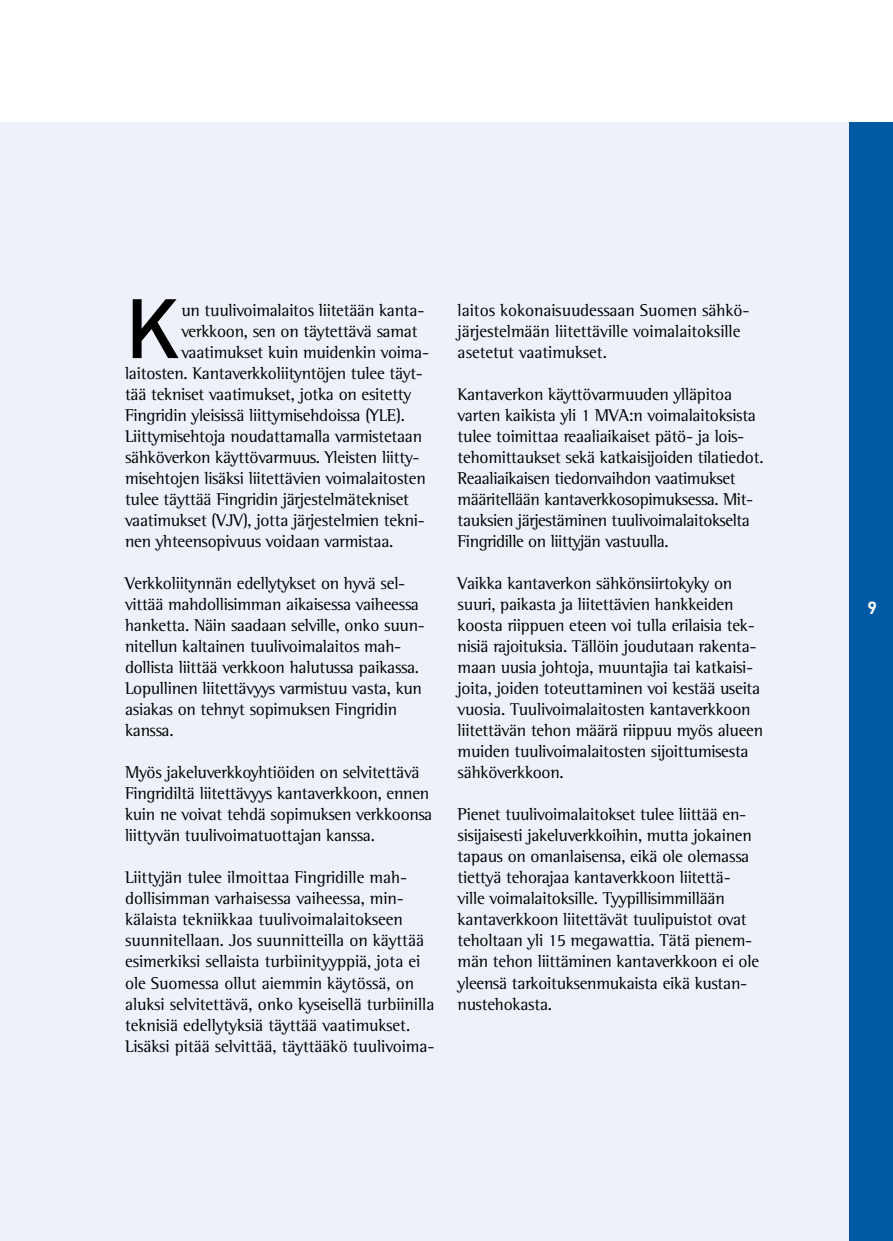
<style>
.page{position:relative;width:893px;height:1241px;background:#fff}
.page>*{position:absolute;margin:0;border:0;box-sizing:border-box;transform-origin:0 0}
.t1{font:500 82.6px "DIN";color:#000}
.t2{font:17.5px/21px "Rotis Semi Serif";letter-spacing:-.015em;color:#000}
.t3{font:700 17.5px "DIN";color:#fff}
</style>
<div class="page">
<div style="left:0;top:123px;width:893px;height:1117px;background:#eef1f9"></div>
<div style="left:849px;top:123px;width:44px;height:1117px;background:#0059a3"></div>
<h1 class="t1" style="left:125px;top:275px;width:56px">K</h1>
<p class="t2" style="left:181px;top:299px;width:245px">un tuulivoimalaitos liitetään kanta-</p>
<p class="t2" style="left:181px;top:320px;width:238px">verkkoon, sen on täytettävä samat</p>
<p class="t2" style="left:181px;top:341px;width:249px">vaatimukset kuin muidenkin voima-</p>
<p class="t2" style="left:125px;top:362px;width:300px">laitosten. Kantaverkkoliityntöjen tulee täyt-</p>
<p class="t2" style="left:125px;top:383px;width:288px">tää tekniset vaatimukset, jotka on esitetty</p>
<p class="t2" style="left:125px;top:404px;width:281px">Fingridin yleisissä liittymisehdoissa (YLE).</p>
<p class="t2" style="left:125px;top:425px;width:299px">Liittymisehtoja noudattamalla varmistetaan</p>
<p class="t2" style="left:125px;top:446px;width:296px">sähköverkon käyttövarmuus. Yleisten liitty-</p>
<p class="t2" style="left:125px;top:467px;width:302px">misehtojen lisäksi liitettävien voimalaitosten</p>
<p class="t2" style="left:125px;top:488px;width:286px">tulee täyttää Fingridin järjestelmätekniset</p>
<p class="t2" style="left:125px;top:509px;width:302px">vaatimukset (VJV), jotta järjestelmien tekni-</p>
<p class="t2" style="left:125px;top:530px;width:270px">nen yhteensopivuus voidaan varmistaa.</p>
<p class="t2" style="left:125px;top:572px;width:301px">Verkkoliitynnän edellytykset on hyvä sel&shy;vittää mahdollisimman aikaisessa vaiheessa hanketta. Näin saadaan selville, onko suun&shy;nitellun kaltainen tuulivoimalaitos mah&shy;dollista liittää verkkoon halutussa paikassa.<br>Lopullinen liitettävyys varmistuu vasta, kun asiakas on tehnyt sopimuksen Fingridin kanssa.</p>
<p class="t2" style="left:125px;top:761px;width:309px">Myös jakeluverkkoyhtiöiden on selvitettävä Fingridiltä liitettävyys kantaverkkoon, ennen kuin ne voivat tehdä sopimuksen verkkoonsa liittyvän tuulivoimatuottajan kanssa.</p>
<p class="t2" style="left:125px;top:866px;width:311px">Liittyjän tulee ilmoittaa Fingridille mah&shy;dollisimman varhaisessa vaiheessa, min&shy;kälaista tekniikkaa tuulivoimalaitokseen suunnitellaan. Jos suunnitteilla on käyttää esimerkiksi sellaista turbiinityyppiä, jota ei ole Suomessa ollut aiemmin käytössä, on aluksi selvitettävä, onko kyseisellä turbiinilla teknisiä edellytyksiä täyttää vaatimukset.<br>Lisäksi pitää selvittää, täyttääkö tuulivoima-</p>
<p class="t2" style="left:458px;top:299px;width:294px">laitos kokonaisuudessaan Suomen sähkö&shy;järjestelmään liitettäville voimalaitoksille asetetut vaatimukset.</p>
<p class="t2" style="left:458px;top:383px;width:307px">Kantaverkon käyttövarmuuden ylläpitoa varten kaikista yli 1 MVA:n voimalaitoksista tulee toimittaa reaaliaikaiset pätö- ja lois&shy;tehomittaukset sekä katkaisijoiden tilatiedot.<br>Reaaliaikaisen tiedonvaihdon vaatimukset määritellään kantaverkkosopimuksessa. Mit&shy;tauksien järjestäminen tuulivoimalaitokselta Fingridille on liittyjän vastuulla.</p>
<p class="t2" style="left:458px;top:572px;width:307px">Vaikka kantaverkon sähkönsiirtokyky on suuri, paikasta ja liitettävien hankkeiden koosta riippuen eteen voi tulla erilaisia tek&shy;nisiä rajoituksia. Tällöin joudutaan rakenta&shy;maan uusia johtoja, muuntajia tai katkaisi&shy;joita, joiden toteuttaminen voi kestää useita vuosia. Tuulivoimalaitosten kantaverkkoon liitettävän tehon määrä riippuu myös alueen muiden tuulivoimalaitosten sijoittumisesta sähköverkkoon.</p>
<p class="t2" style="left:458px;top:803px;width:303px">Pienet tuulivoimalaitokset tulee liittää en&shy;sisijaisesti jakeluverkkoihin, mutta jokainen tapaus on omanlaisensa, eikä ole olemassa tiettyä tehorajaa kantaverkkoon liitettä&shy;ville voimalaitoksille. Tyypillisimmillään kantaverkkoon liitettävät tuulipuistot ovat teholtaan yli 15 megawattia. Tätä pienem&shy;män tehon liittäminen kantaverkkoon ei ole yleensä tarkoituksenmukaista eikä kustan&shy;nustehokasta.</p>
<p class="t3" style="left:867px;top:596px;width:11px">9</p>
</div>
